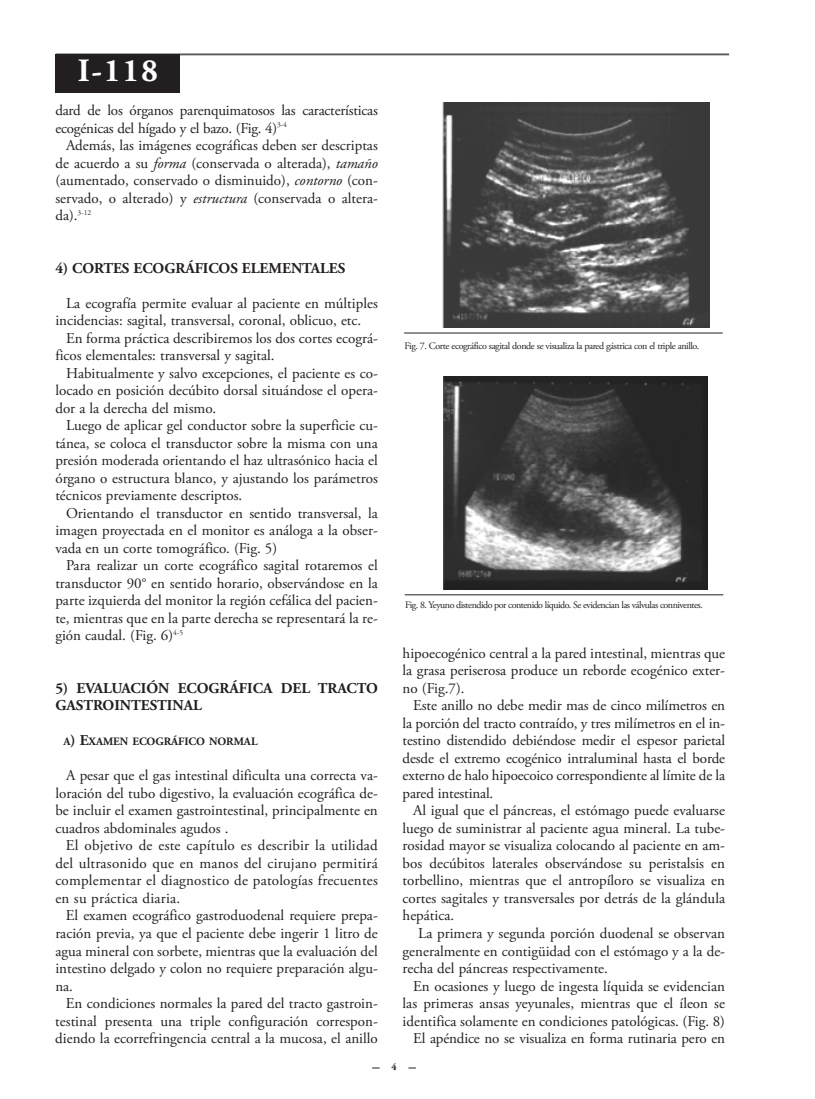
<style>
.page{position:relative;width:815px;height:1099px;background:#fff}
.page>*{position:absolute;margin:0;border:0;box-sizing:border-box;transform-origin:0 0}
.t1{font:700 32.5px "Adobe Garamond Pro";color:#fff}
.t2{font:15px/17.5px "Adobe Garamond Pro";color:#231f20;text-align:justify}
.t3{font:700 15px/17.5px "Adobe Garamond Pro";color:#231f20}
.t4{font:700 11.25px "Adobe Garamond Pro";color:#231f20}
.t5{font:10px "Adobe Garamond Pro";letter-spacing:-.05em;color:#231f20}
.t6{font:700 10px "Adobe Garamond Pro";color:#231f20}
.s1{font-style:italic}
.s2{font-size:15px}
</style>
<div class="page">
<hr style="left:56px;top:53px;width:673px;height:2px;background:#57585a">
<div style="left:56px;top:54px;width:124px;height:39px;background:#231f20"></div>
<img style="left:442px;top:103px;width:267px;height:224px">
<hr style="left:404px;top:333px;width:319px;height:1px;background:#231f20">
<img style="left:443px;top:376px;width:264px;height:213px">
<hr style="left:405px;top:594px;width:318px;height:1px;background:#231f20">
<h1 class="t1" style="left:78px;top:58px;width:82px">I-118</h1>
<p class="t2" style="left:55px;top:103px;width:324px">dard de los órganos parenquimatosos las características ecogénicas del hígado y el bazo. (Fig. 4)<sup>3-4</sup></p>
<p class="t2" style="left:55px;top:138px;width:324px;text-indent:11px">Además, las imágenes ecográficas deben ser descriptas de acuerdo a su <span class="s1">forma</span> (conservada o alterada), <span class="s1">tamaño </span>(aumentado, conservado o disminuido), <span class="s1">contorno</span> (con&shy;servado, o alterado) y <span class="s1">estructura</span> (conservada o altera&shy;da).<sup>3-12</sup></p>
<p class="t3" style="left:55px;top:260px;width:292px">4) CORTES ECOGRÁFICOS ELEMENTALES</p>
<p class="t2" style="left:55px;top:295px;width:324px;text-indent:11px">La ecografía permite evaluar al paciente en múltiples incidencias: sagital, transversal, coronal, oblicuo, etc.</p>
<p class="t2" style="left:55px;top:330px;width:324px;text-indent:11px">En forma práctica describiremos los dos cortes ecográ&shy;ficos elementales: transversal y sagital.</p>
<p class="t2" style="left:55px;top:365px;width:324px;text-indent:11px">Habitualmente y salvo excepciones, el paciente es co&shy;locado en posición decúbito dorsal situándose el opera&shy;dor a la derecha del mismo.</p>
<p class="t2" style="left:55px;top:418px;width:324px;text-indent:11px">Luego de aplicar gel conductor sobre la superficie cu&shy;tánea, se coloca el transductor sobre la misma con una presión moderada orientando el haz ultrasónico hacia el órgano o estructura blanco, y ajustando los parámetros técnicos previamente descriptos.</p>
<p class="t2" style="left:55px;top:505px;width:324px;text-indent:11px">Orientando el transductor en sentido transversal, la imagen proyectada en el monitor es análoga a la obser&shy;vada en un corte tomográfico. (Fig. 5)</p>
<p class="t2" style="left:55px;top:558px;width:324px;text-indent:11px">Para realizar un corte ecográfico sagital rotaremos el transductor 90° en sentido horario, observándose en la parte izquierda del monitor la región cefálica del pacien&shy;te, mientras que en la parte derecha se representará la re&shy;gión caudal. (Fig. 6)<sup>4-5</sup></p>
<p class="t3" style="left:55px;top:680px;width:324px">5) EVALUACIÓN ECOGRÁFICA DEL TRACTO<br>GASTROINTESTINAL</p>
<p class="t4" style="left:64px;top:737px;width:195px">A<span class="s2">) E</span>XAMEN ECOGRÁFICO NORMAL</p>
<p class="t2" style="left:55px;top:768px;width:324px;text-indent:11px">A pesar que el gas intestinal dificulta una correcta va&shy;loración del tubo digestivo, la evaluación ecográfica de&shy;be incluir el examen gastrointestinal, principalmente en cuadros abdominales agudos .</p>
<p class="t2" style="left:55px;top:838px;width:324px;text-indent:11px">El objetivo de este capítulo es describir la utilidad del ultrasonido que en manos del cirujano permitirá complementar el diagnostico de patologías frecuentes en su práctica diaria.</p>
<p class="t2" style="left:55px;top:908px;width:324px;text-indent:11px">El examen ecográfico gastroduodenal requiere prepa&shy;ración previa, ya que el paciente debe ingerir 1 litro de agua mineral con sorbete, mientras que la evaluación del intestino delgado y colon no requiere preparación algu&shy;na.</p>
<p class="t2" style="left:55px;top:995px;width:324px;text-indent:11px">En condiciones normales la pared del tracto gastroin&shy;testinal presenta una triple configuración correspon&shy;diendo la ecorrefringencia central a la mucosa, el anillo</p>
<p class="t5" style="left:405px;top:342px;width:296px">Fig. 7. Corte ecográfico sagital donde se visualiza la pared gástrica con el triple anillo.</p>
<p class="t5" style="left:405px;top:601px;width:299px">Fig. 8. Yeyuno distendido por contenido líquido. Se evidencian las válvulas conniventes.</p>
<p class="t2" style="left:403px;top:645px;width:324px">hipoecogénico central a la pared intestinal, mientras que la grasa periserosa produce un reborde ecogénico exter&shy;no (Fig.7).</p>
<p class="t2" style="left:403px;top:698px;width:324px;text-indent:11px">Este anillo no debe medir mas de cinco milímetros en la porción del tracto contraído, y tres milímetros en el in&shy;testino distendido debiéndose medir el espesor parietal desde el extremo ecogénico intraluminal hasta el borde externo de halo hipoecoico correspondiente al límite de la pared intestinal.</p>
<p class="t2" style="left:403px;top:803px;width:324px;text-indent:11px">Al igual que el páncreas, el estómago puede evaluarse luego de suministrar al paciente agua mineral. La tube&shy;rosidad mayor se visualiza colocando al paciente en am&shy;bos decúbitos laterales observándose su peristalsis en torbellino, mientras que el antropíloro se visualiza en cortes sagitales y transversales por detrás de la glándula hepática.</p>
<p class="t2" style="left:403px;top:925px;width:324px;text-indent:15px">La primera y segunda porción duodenal se observan generalmente en contigüidad con el estómago y a la de&shy;recha del páncreas respectivamente.</p>
<p class="t2" style="left:403px;top:978px;width:324px;text-align:right">En ocasiones y luego de ingesta líquida se evidencian las primeras ansas yeyunales, mientras que el íleon se identifica solamente en condiciones patológicas. (Fig. 8)<br>El apéndice no se visualiza en forma rutinaria pero en</p>
<p class="t6" style="left:392px;top:1062px;width:7px">4</p>
</div>
